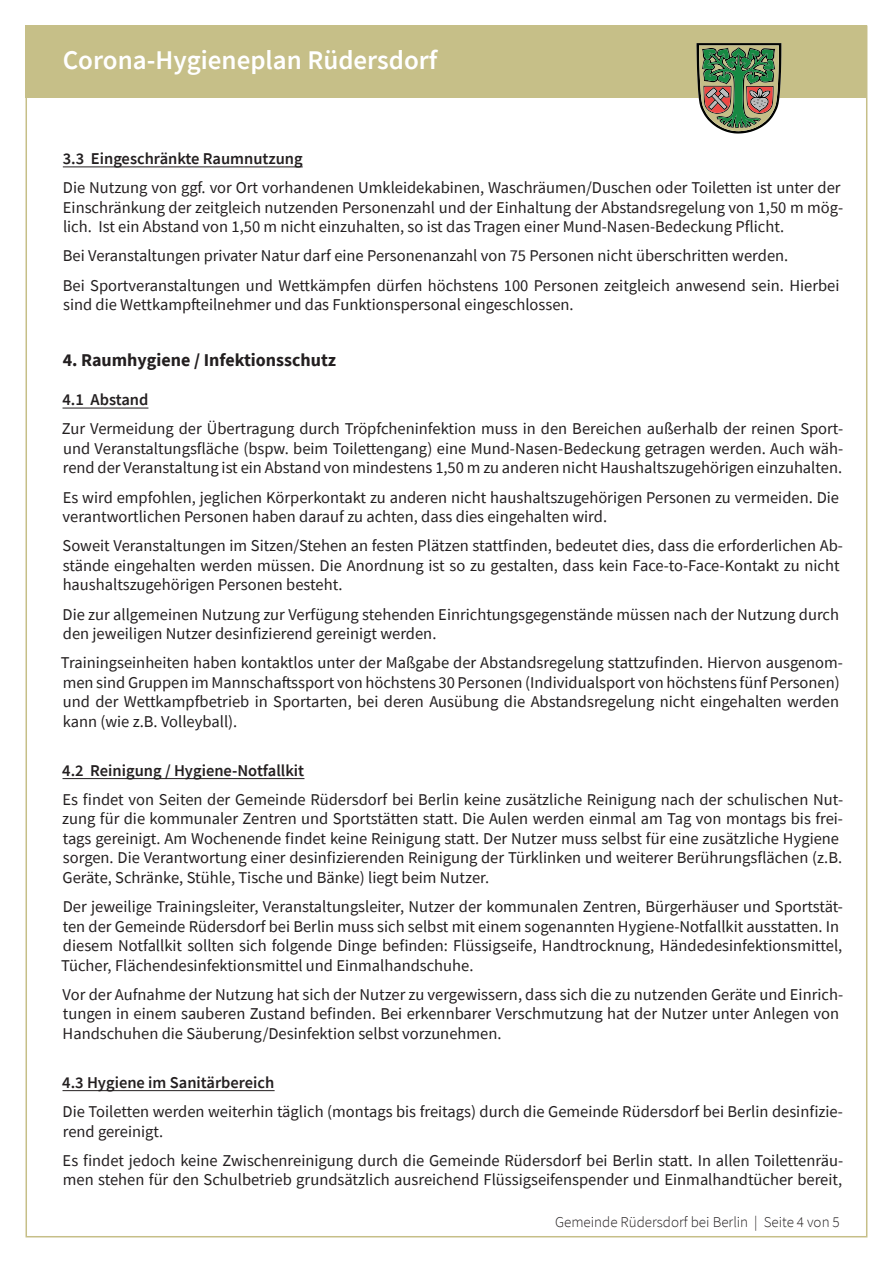
<style>
.page{position:relative;width:893px;height:1263px;background:#fff}
.page>*{position:absolute;margin:0;border:0;box-sizing:border-box;transform-origin:0 0}
.t1{font:600 27px "Source Sans Pro";color:#fff}
.t2{font:700 18px "Source Sans Pro";color:#231f20}
.t3{font:16.5px/19.5px "Source Sans Pro";color:#231f20}
.t4{font:600 16.5px "Source Sans Pro";color:#231f20}
.t5{font:300 15px "Source Sans Pro";color:#231f20}
</style>
<div class="page">
<div style="left:26px;top:26px;width:841px;height:72px;background:#c6bf88"></div>
<svg style="left:696px;top:43px;width:85px;height:91px"></svg>
<hr style="left:63px;top:166px;width:240px;height:1px;background:#231f20">
<hr style="left:63px;top:408px;width:85px;height:1px;background:#231f20">
<hr style="left:63px;top:778px;width:241px;height:1px;background:#231f20">
<hr style="left:63px;top:1090px;width:212px;height:1px;background:#231f20">
<h1 class="t1" style="left:63px;top:42px;width:376px">Corona-Hygieneplan Rüdersdorf</h1>
<p class="t4" style="left:63px;top:148px;width:241px">3.3 Eingeschränkte Raumnutzung</p>
<p class="t3" style="left:63px;top:178px;width:782px">Die Nutzung von ggf. vor Ort vorhandenen Umkleidekabinen, Waschräumen/Duschen oder Toiletten ist unter der<br>Einschränkung der zeitgleich nutzenden Personenzahl und der Einhaltung der Abstandsregelung von 1,50 m mög&shy;lich. Ist ein Abstand von 1,50 m nicht einzuhalten, so ist das Tragen einer Mund-Nasen-Bedeckung Pflicht.</p>
<p class="t3" style="left:63px;top:241px;width:778px;line-height:29.2px">Bei Veranstaltungen privater Natur darf eine Personenanzahl von 75 Personen nicht überschritten werden.<br>Bei Sportveranstaltungen und Wettkämpfen dürfen höchstens 100 Personen zeitgleich anwesend sein. Hierbei</p>
<p class="t3" style="left:63px;top:295px;width:512px">sind die Wettkampfteilnehmer und das Funktionspersonal eingeschlossen.</p>
<p class="t2" style="left:63px;top:348px;width:275px">4. Raumhygiene / Infektionsschutz</p>
<p class="t4" style="left:63px;top:389px;width:87px">4.1 Abstand</p>
<p class="t3" style="left:62px;top:419px;width:783px;text-align:justify">Zur Vermeidung der Übertragung durch Tröpfcheninfektion muss in den Bereichen außerhalb der reinen Sport&shy;und Veranstaltungsfläche (bspw. beim Toilettengang) eine Mund-Nasen-Bedeckung getragen werden. Auch wäh&shy;rend der Veranstaltung ist ein Abstand von mindestens 1,50 m zu anderen nicht Haushaltszugehörigen einzuhalten.</p>
<p class="t3" style="left:63px;top:487px;width:778px">Es wird empfohlen, jeglichen Körperkontakt zu anderen nicht haushaltszugehörigen Personen zu vermeiden. Die verantwortlichen Personen haben darauf zu achten, dass dies eingehalten wird.</p>
<p class="t3" style="left:63px;top:536px;width:782px">Soweit Veranstaltungen im Sitzen/Stehen an festen Plätzen stattfinden, bedeutet dies, dass die erforderlichen Ab&shy;stände eingehalten werden müssen. Die Anordnung ist so zu gestalten, dass kein Face-to-Face-Kontakt zu nicht haushaltszugehörigen Personen besteht.</p>
<p class="t3" style="left:63px;top:604px;width:778px">Die zur allgemeinen Nutzung zur Verfügung stehenden Einrichtungsgegenstände müssen nach der Nutzung durch den jeweiligen Nutzer desinfizierend gereinigt werden.</p>
<p class="t3" style="left:61px;top:653px;width:784px">Trainingseinheiten haben kontaktlos unter der Maßgabe der Abstandsregelung stattzufinden. Hiervon ausgenom&shy;men sind Gruppen im Mannschaftssport von höchstens 30 Personen (Individualsport von höchstens fünf Personen) und der Wettkampfbetrieb in Sportarten, bei deren Ausübung die Abstandsregelung nicht eingehalten werden kann (wie z.B. Volleyball).</p>
<p class="t4" style="left:62px;top:759px;width:243px">4.2 Reinigung / Hygiene-Notfallkit</p>
<p class="t3" style="left:62px;top:789px;width:782px">Es findet von Seiten der Gemeinde Rüdersdorf bei Berlin keine zusätzliche Reinigung nach der schulischen Nut&shy;zung für die kommunaler Zentren und Sportstätten statt. Die Aulen werden einmal am Tag von montags bis frei&shy;tags gereinigt. Am Wochenende findet keine Reinigung statt. Der Nutzer muss selbst für eine zusätzliche Hygiene sorgen. Die Verantwortung einer desinfizierenden Reinigung der Türklinken und weiterer Berührungsflächen (z.B.<br>Geräte, Schränke, Stühle, Tische und Bänke) liegt beim Nutzer.</p>
<p class="t3" style="left:61px;top:897px;width:783px">Der jeweilige Trainingsleiter, Veranstaltungsleiter, Nutzer der kommunalen Zentren, Bürgerhäuser und Sportstät&shy;ten der Gemeinde Rüdersdorf bei Berlin muss sich selbst mit einem sogenannten Hygiene-Notfallkit ausstatten. In diesem Notfallkit sollten sich folgende Dinge befinden: Flüssigseife, Handtrocknung, Händedesinfektionsmittel, Tücher, Flächendesinfektionsmittel und Einmalhandschuhe.</p>
<p class="t3" style="left:63px;top:985px;width:782px">Vor der Aufnahme der Nutzung hat sich der Nutzer zu vergewissern, dass sich die zu nutzenden Geräte und Einrich&shy;tungen in einem sauberen Zustand befinden. Bei erkennbarer Verschmutzung hat der Nutzer unter Anlegen von<br>Handschuhen die Säuberung/Desinfektion selbst vorzunehmen.</p>
<p class="t4" style="left:62px;top:1071px;width:214px">4.3 Hygiene im Sanitärbereich</p>
<p class="t3" style="left:63px;top:1102px;width:782px">Die Toiletten werden weiterhin täglich (montags bis freitags) durch die Gemeinde Rüdersdorf bei Berlin desinfizie&shy;rend gereinigt.</p>
<p class="t3" style="left:63px;top:1150px;width:782px">Es findet jedoch keine Zwischenreinigung durch die Gemeinde Rüdersdorf bei Berlin statt. In allen Toilettenräu&shy;men stehen für den Schulbetrieb grundsätzlich ausreichend Flüssigseifenspender und Einmalhandtücher bereit,</p>
<p class="t5" style="left:555px;top:1213px;width:286px">Gemeinde Rüdersdorf bei Berlin | Seite 4 von 5</p>
</div>
